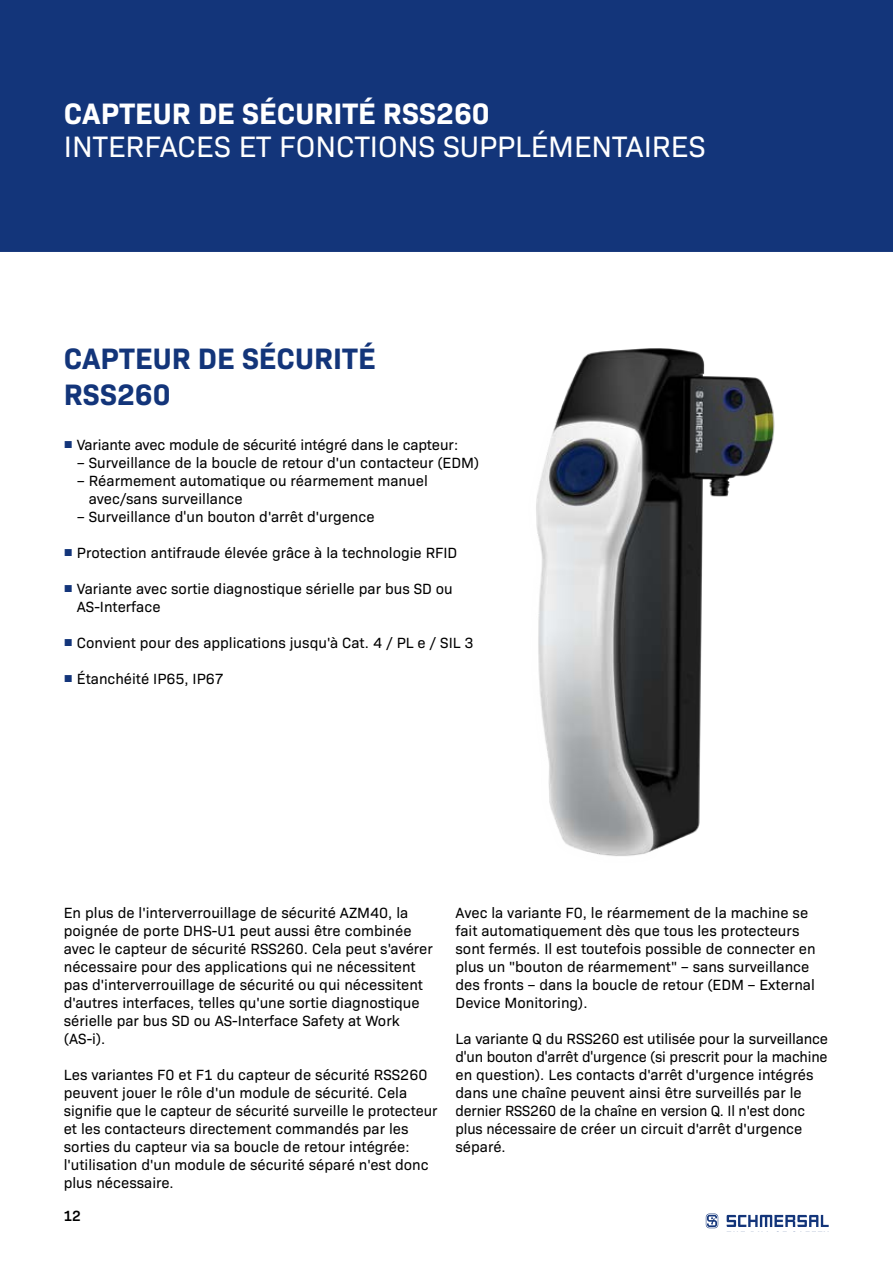
<style>
.page{position:relative;width:893px;height:1263px;background:#fff}
.page>*{position:absolute;margin:0;border:0;box-sizing:border-box;transform-origin:0 0}
.t1{font:30px "Bio Sans";color:#fff}
.t2{font:700 30px/36px "Bio Sans";color:#13357a}
.t3{font:700 30px "Bio Sans";color:#fff}
.t4{font:15px/18px "Bio Sans";color:#000}
.t5{font:600 15px "Bio Sans";color:#000}
.s1{font-family:"Arial";color:#13357a}
.s2{font-family:"N Haas Grotesk TX Pro 55 Rg"}
</style>
<div class="page">
<svg style="left:727px;top:1215px;width:102px;height:12px"></svg>
<svg style="left:706px;top:1213px;width:12px;height:15px"></svg>
<div style="left:0;top:0;width:893px;height:252px;background:#13357a"></div>
<img style="left:536px;top:348px;width:239px;height:508px">
<h1 class="t3" style="left:64px;top:91px;width:427px">CAPTEUR DE SÉCURITÉ RSS260</h1>
<h1 class="t1" style="left:64px;top:124px;width:643px">INTERFACES ET FONCTIONS SUPPLÉMENTAIRES</h1>
<h1 class="t2" style="left:64px;top:338px;width:313px">CAPTEUR DE SÉCURITÉ<br>RSS260</h1>
<p class="t4" style="left:64px;top:435px;width:396px"><span class="s1">■</span> Variante avec module de sécurité intégré dans le capteur:</p>
<p class="t4" style="left:77px;top:453px;width:403px">– Surveillance de la boucle de retour d'un contacteur (EDM)</p>
<p class="t4" style="left:89px;top:471px;width:341px;text-indent:-11px">– Réarmement automatique ou réarmement manuel avec/sans surveillance</p>
<p class="t4" style="left:77px;top:507px;width:299px">– Surveillance d<span class="s2">'</span>un bouton d'arrêt d'urgence</p>
<p class="t4" style="left:64px;top:543px;width:395px"><span class="s1">■</span> Protection antifraude élevée grâce à la technologie RFID</p>
<p class="t4" style="left:77px;top:579px;width:377px;text-indent:-13px"><span class="s1">■</span> Variante avec sortie diagnostique sérielle par bus SD ou<br>AS-Interface</p>
<p class="t4" style="left:64px;top:633px;width:411px"><span class="s1">■</span> Convient pour des applications jusqu'à Cat. 4 / PL e / SIL 3</p>
<p class="t4" style="left:64px;top:669px;width:161px"><span class="s1">■</span> Étanchéité IP65, IP67</p>
<p class="t4" style="left:64px;top:903px;width:371px">En plus de l'interverrouillage de sécurité AZM40, la poignée de porte DHS-U1 peut aussi être combinée avec le capteur de sécurité RSS260. Cela peut s'avérer nécessaire pour des applications qui ne nécessitent pas d'interverrouillage de sécurité ou qui nécessitent d'autres interfaces, telles qu'une sortie diagnostique sérielle par bus SD ou AS-Interface Safety at Work (AS-i).</p>
<p class="t4" style="left:64px;top:1065px;width:375px">Les variantes F0 et F1 du capteur de sécurité RSS260 peuvent jouer le rôle d'un module de sécurité. Cela signifie que le capteur de sécurité surveille le protecteur et les contacteurs directement commandés par les sorties du capteur via sa boucle de retour intégrée: l'utilisation d'un module de sécurité séparé n'est donc plus nécessaire.</p>
<p class="t5" style="left:63px;top:1204px;width:19px">12</p>
<p class="t4" style="left:455px;top:903px;width:362px">Avec la variante F0, le réarmement de la machine se fait automatiquement dès que tous les protecteurs sont fermés. Il est toutefois possible de connecter en plus un "bouton de réarmement" – sans surveillance des fronts – dans la boucle de retour (EDM – External Device Monitoring).</p>
<p class="t4" style="left:455px;top:1029px;width:374px">La variante Q du RSS260 est utilisée pour la surveillance d<span class="s2">'</span>un bouton d<span class="s2">'</span>arrêt d<span class="s2">'</span>urgence (si prescrit pour la machine en question). Les contacts d'arrêt d'urgence intégrés dans une chaîne peuvent ainsi être surveillés par le dernier RSS260 de la chaîne en version Q. Il n'est donc plus nécessaire de créer un circuit d'arrêt d'urgence séparé.</p>
</div>
